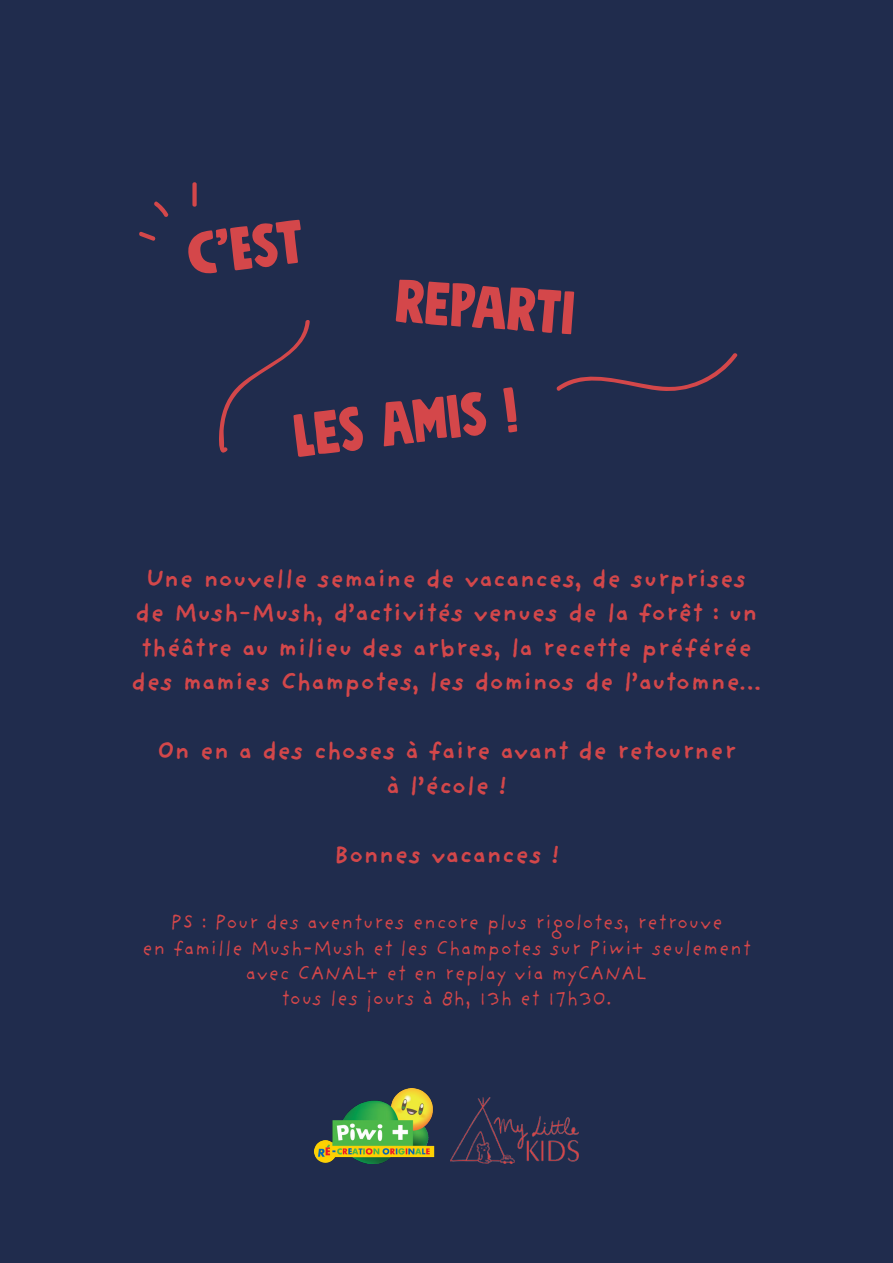
<style>
.page{position:relative;width:893px;height:1263px;background:#202c4d}
.page>*{position:absolute;margin:0;border:0;box-sizing:border-box;transform-origin:0 0}
.t1{font:60.75px "Mindset";color:#d4474a}
.t2{font:700 25.5px/34.5px "Providence Sans Pro";color:#d3474a;text-align:center}
.t3{font:21px "Providence Sans Pro";color:#d4474a}
</style>
<div class="page">
<svg style="left:556px;top:353px;width:182px;height:38px"></svg>
<svg style="left:192px;top:182px;width:5px;height:25px"></svg>
<svg style="left:154px;top:201px;width:15px;height:16px"></svg>
<svg style="left:139px;top:231px;width:17px;height:10px"></svg>
<svg style="left:219px;top:320px;width:91px;height:133px"></svg>
<img style="left:315px;top:1089px;width:120px;height:75px">
<img style="left:450px;top:1098px;width:129px;height:66px">
<p class="t1" style="left:182px;top:215px;width:118px;rotate:-7deg">c’est</p>
<p class="t1" style="left:398px;top:261px;width:182px;rotate:4deg">reparti</p>
<p class="t1" style="left:289px;top:396px;width:226px;rotate:-7deg">les amis !</p>
<p class="t2" style="left:131px;top:561px;width:632px">Une nouvelle semaine de vacances, de surprises de Mush-Mush, d’activités venues de la forêt : un théâtre au milieu des arbres, la recette préférée des mamies Champotes, les dominos de l’automne…</p>
<p class="t2" style="left:157px;top:733px;width:581px">On en a des choses à faire avant de retourner</p>
<p class="t2" style="left:386px;top:768px;width:121px">à l’école !</p>
<p class="t2" style="left:334px;top:837px;width:227px">Bonnes vacances !</p>
<p class="t3" style="left:170px;top:910px;width:555px">PS : Pour des aventures encore plus rigolotes, retrouve</p>
<p class="t3" style="left:142px;top:935px;width:611px">en famille Mush-Mush et les Champotes sur Piwi+ seulement</p>
<p class="t3" style="left:246px;top:960px;width:403px">avec CANAL+ et en replay via myCANAL</p>
<p class="t3" style="left:281px;top:985px;width:332px">tous les jours à 8h, 13h et 17h30.</p>
</div>
